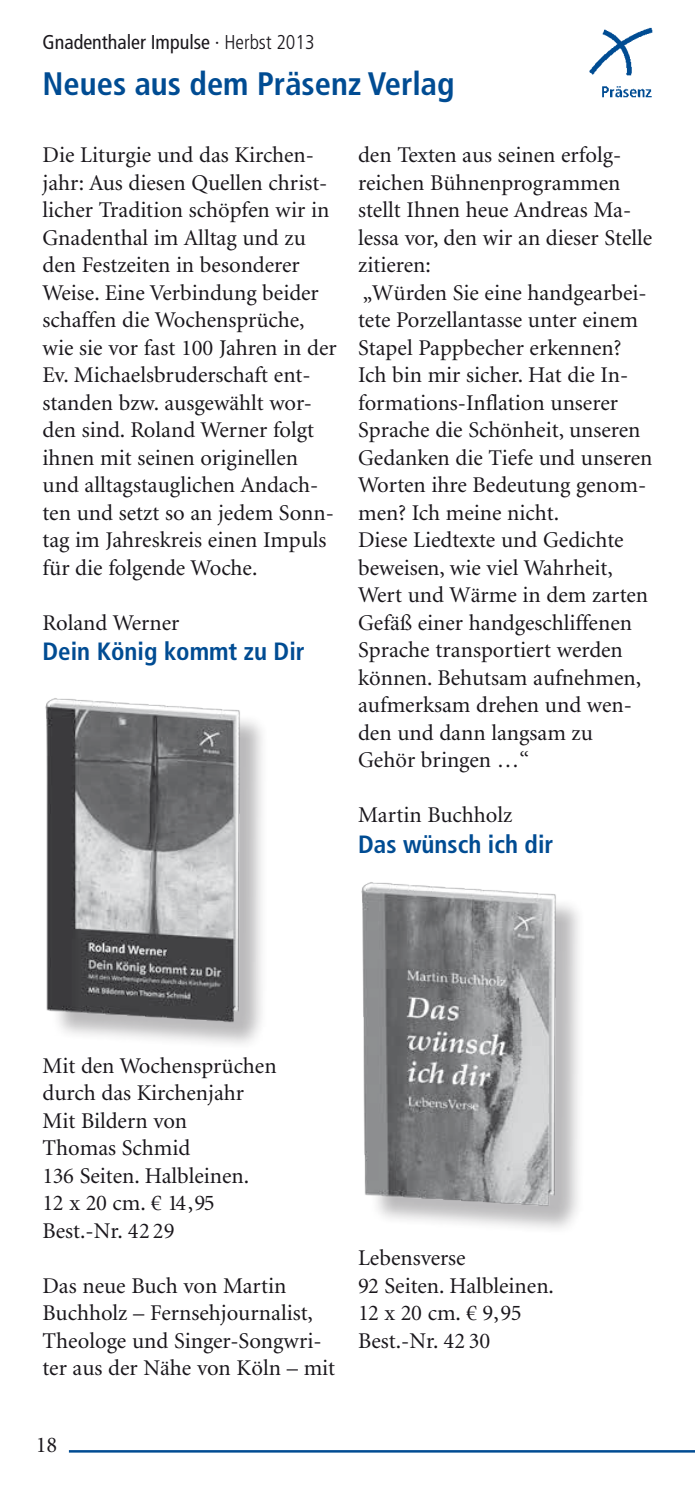
<style>
.page{position:relative;width:695px;height:1489px;background:#fff}
.page>*{position:absolute;margin:0;border:0;box-sizing:border-box;transform-origin:0 0}
.t1{font:700 condensed 32.5px "Frutiger LT";color:#004c93}
.t2{font:700 condensed 25px "Frutiger LT";color:#004c93}
.t3{font:22.5px/27.5px "Minion LT";color:#1a171c}
.t4{font:condensed 20px "Frutiger LT";color:#1a171c}
.s1{font-weight:300}
</style>
<div class="page">
<hr style="left:69px;top:1449px;width:625px;height:3px;background:#004c93">
<img style="left:589px;top:27px;width:64px;height:71px">
<div style="left:51px;top:702px;width:218px;height:349px;background:#1a171c;opacity:.3"></div>
<img style="left:45px;top:698px;width:210px;height:338px">
<div style="left:367px;top:887px;width:219px;height:348px;background:#1a171c;opacity:.3"></div>
<img style="left:361px;top:882px;width:210px;height:338px">
<p class="t4" style="left:43px;top:30px;width:274px">Gnadenthaler Impulse <span class="s1">· Herbst 2013</span></p>
<h1 class="t1" style="left:43px;top:65px;width:413px">Neues aus dem Präsenz Verlag</h1>
<p class="t3" style="left:43px;top:142px;width:295px">Die Liturgie und das Kirchen&shy;jahr: Aus diesen Quellen christ&shy;licher Tradition schöpfen wir in<br>Gnadenthal im Alltag und zu den Festzeiten in besonderer<br>Weise. Eine Verbindung beider schaffen die Wochensprüche, wie sie vor fast 100 Jahren in der<br>Ev. Michaelsbruderschaft ent&shy;standen bzw. ausgewählt wor&shy;den sind. Roland Werner folgt ihnen mit seinen originellen und alltagstauglichen Andach&shy;ten und setzt so an jedem Sonn&shy;tag im Jahreskreis einen Impuls für die folgende Woche.</p>
<p class="t3" style="left:43px;top:609px;width:138px">Roland Werner</p>
<p class="t2" style="left:43px;top:636px;width:263px">Dein König kommt zu Dir</p>
<p class="t3" style="left:358px;top:142px;width:296px">den Texten aus seinen erfolg&shy;reichen Bühnenprogrammen stellt Ihnen heue Andreas Ma&shy;lessa vor, den wir an dieser Stelle zitieren:<br>„Würden Sie eine handgearbei&shy;tete Porzellantasse unter einem<br>Stapel Pappbecher erkennen?<br>Ich bin mir sicher. Hat die In&shy;formations-Inflation unserer<br>Sprache die Schönheit, unseren<br>Gedanken die Tiefe und unseren<br>Worten ihre Bedeutung genom&shy;men? Ich meine nicht.<br>Diese Liedtexte und Gedichte beweisen, wie viel Wahrheit,<br>Wert und Wärme in dem zarten<br>Gefäß einer handgeschliffenen<br>Sprache transportiert werden können. Behutsam aufnehmen, aufmerksam drehen und wen&shy;den und dann langsam zu<br>Gehör bringen …“</p>
<p class="t3" style="left:358px;top:802px;width:156px">Martin Buchholz</p>
<p class="t2" style="left:358px;top:829px;width:197px">Das wünsch ich dir</p>
<p class="t3" style="left:43px;top:1052px;width:235px">Mit den Wochensprüchen durch das Kirchenjahr<br>Mit Bildern von<br>Thomas Schmid<br>136 Seiten. Halbleinen.<br>12 x 20 cm. € 14,95<br>Best.-Nr. 42 29</p>
<p class="t3" style="left:43px;top:1272px;width:294px">Das neue Buch von Martin<br>Buchholz – Fernsehjournalist,<br>Theologe und Singer-Songwri&shy;ter aus der Nähe von Köln – mit</p>
<p class="t3" style="left:358px;top:1245px;width:197px">Lebensverse<br>92 Seiten. Halbleinen.<br>12 x 20 cm. € 9,95<br>Best.-Nr. 42 30</p>
<p class="t3" style="left:36px;top:1431px;width:23px">18</p>
</div>
